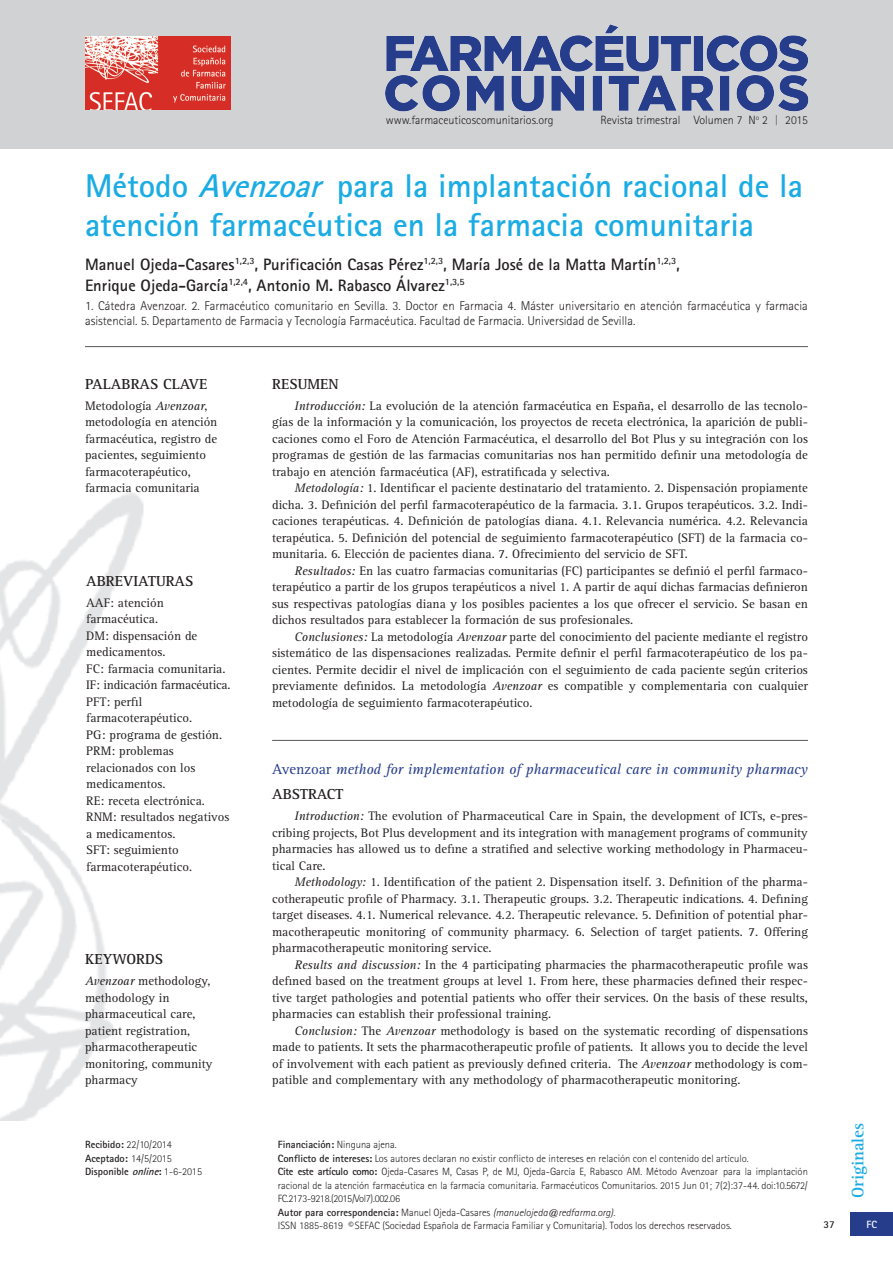
<style>
.page{position:relative;width:893px;height:1263px;background:#fff}
.page>*{position:absolute;margin:0;border:0;box-sizing:border-box;transform-origin:0 0}
.t1{font:700 33px/39px "Rotis Sans Serif";color:#1bace3}
.t2{font:700 17.25px "Rotis Serif";color:#1bace3}
.t3{font:700 16.5px/21px "Rotis Sans Serif";color:#231f20}
.t4{font:italic 15px/25px "Rotis Serif";letter-spacing:-.005em;color:#253d8b}
.t5{font:700 15px "Rotis Serif";color:#231f20}
.t6{font:12.75px/16.5px "Rotis Serif";color:#231f20;text-align:justify}
.t7{font:300 12.75px/15px "Rotis Sans Serif";color:#231f20}
.t8{font:300 12px "Rotis Sans Serif";color:#231f20}
.t9{font:300 10.5px/13.5px "Rotis Sans Serif";color:#231f20}
.t10{font:700 10.5px/13.5px "Rotis Sans Serif";color:#231f20}
.t11{font:700 10.5px "Rotis Sans Serif";color:#fff}
.s1{font-style:italic}
.s2{font-weight:300}
.s3{font-style:normal}
.s4{font-weight:700;font-style:normal;color:#231f20}
.s5{font-weight:700}
</style>
<div class="page">
<div style="left:850px;top:1212px;width:43px;height:23px;background:#253d8b"></div>
<img style="left:0;top:493px;width:144px;height:627px">
<div style="left:0;top:0;width:893px;height:149px;background:#d1d2d4"></div>
<img style="left:385px;top:24px;width:424px;height:88px">
<hr style="left:85px;top:346px;width:723px;height:1px;background:#57585a">
<hr style="left:272px;top:740px;width:536px;height:1px;background:#57585a">
<img style="left:85px;top:37px;width:146px;height:73px">
<p class="t8" style="left:386px;top:113px;width:169px">www.farmaceuticoscomunitarios.org</p>
<p class="t8" style="left:600px;top:113px;width:169px">Revista trimestral Volumen 7 N<sup>o</sup> 2</p>
<p class="t8" style="left:785px;top:113px;width:24px">2015</p>
<h1 class="t1" style="left:85px;top:166px;width:719px">Método <span class="s1">Avenzoar</span> para la implantación racional de la atención farmacéutica en la farmacia comunitaria</h1>
<p class="t3" style="left:85px;top:253px;width:596px">Manuel Ojeda-Casares<sup>1,2,3</sup>, Purificación Casas Pérez<sup>1,2,3</sup>, María José de la Matta Martín<sup>1,2,3</sup>,<br>Enrique Ojeda-García<sup>1,2,4</sup>, Antonio M. Rabasco Álvarez<sup>1,3,5</sup></p>
<p class="t7" style="left:85px;top:298px;width:724px">1. Cátedra Avenzoar. 2. Farmacéutico comunitario en Sevilla. 3. Doctor en Farmacia 4. Máster universitario en atención farmacéutica y farmacia asistencial. 5. Departamento de Farmacia y Tecnología Farmacéutica. Facultad de Farmacia. Universidad de Sevilla.</p>
<p class="t5" style="left:85px;top:375px;width:124px">PALABRAS CLAVE</p>
<p class="t6" style="left:85px;top:398px;width:134px;text-align:left">Metodología <span class="s1">Avenzoar</span>, metodología en atención farmacéutica, registro de pacientes, seguimiento farmacoterapéutico, farmacia comunitaria</p>
<p class="t5" style="left:86px;top:572px;width:109px">ABREVIATURAS</p>
<p class="t6" style="left:86px;top:595px;width:146px;text-align:left">AAF: atención farmacéutica.<br>DM: dispensación de medicamentos.<br>FC: farmacia comunitaria.<br>IF: indicación farmacéutica.<br>PFT: perfil farmacoterapéutico.<br>PG: programa de gestión.<br>PRM: problemas relacionados con los medicamentos.<br>RE: receta electrónica.<br>RNM: resultados negativos a medicamentos.<br>SFT: seguimiento farmacoterapéutico.</p>
<p class="t5" style="left:85px;top:951px;width:80px">KEYWORDS</p>
<p class="t6" style="left:85px;top:973px;width:129px;text-align:left"><span class="s1">Avenzoar</span> methodology, methodology in pharmaceutical care, patient registration, pharmacotherapeutic monitoring, community pharmacy</p>
<p class="t10" style="left:85px;top:1138px;width:119px">Recibido: <span class="s2">22/10/2014<br></span>Aceptado: <span class="s2">14/5/2015<br></span>Disponible <span class="s1">online</span>: <span class="s2">1-6-2015</span></p>
<p class="t5" style="left:272px;top:375px;width:68px">RESUMEN</p>
<p class="t6" style="left:272px;top:398px;width:537px;text-indent:23px"><span class="s1">Introducción:</span> La evolución de la atención farmacéutica en España, el desarrollo de las tecnolo&shy;gías de la información y la comunicación, los proyectos de receta electrónica, la aparición de publi&shy;caciones como el Foro de Atención Farmacéutica, el desarrollo del Bot Plus y su integración con los programas de gestión de las farmacias comunitarias nos han permitido definir una metodología de trabajo en atención farmacéutica (AF), estratificada y selectiva.</p>
<p class="t6" style="left:272px;top:480px;width:537px;text-indent:23px"><span class="s1">Metodología:</span> 1. Identificar el paciente destinatario del tratamiento. 2. Dispensación propiamente dicha. 3. Definición del perfil farmacoterapéutico de la farmacia. 3.1. Grupos terapéuticos. 3.2. Indi&shy;caciones terapéuticas. 4. Definición de patologías diana. 4.1. Relevancia numérica. 4.2. Relevancia terapéutica. 5. Definición del potencial de seguimiento farmacoterapéutico (SFT) de la farmacia co&shy;munitaria. 6. Elección de pacientes diana. 7. Ofrecimiento del servicio de SFT.</p>
<p class="t6" style="left:272px;top:563px;width:537px;text-indent:23px"><span class="s1">Resultados:</span> En las cuatro farmacias comunitarias (FC) participantes se definió el perfil farmaco&shy;terapéutico a partir de los grupos terapéuticos a nivel 1. A partir de aquí dichas farmacias definieron sus respectivas patologías diana y los posibles pacientes a los que ofrecer el servicio. Se basan en dichos resultados para establecer la formación de sus profesionales.</p>
<p class="t6" style="left:272px;top:629px;width:537px;text-indent:23px"><span class="s1">Conclusiones:</span> La metodología <span class="s1">Avenzoar</span> parte del conocimiento del paciente mediante el registro sistemático de las dispensaciones realizadas. Permite definir el perfil farmacoterapéutico de los pa&shy;cientes. Permite decidir el nivel de implicación con el seguimiento de cada paciente según criterios previamente definidos. La metodología <span class="s1">Avenzoar</span> es compatible y complementaria con cualquier metodología de seguimiento farmacoterapéutico.</p>
<p class="t4" style="left:272px;top:757px;width:537px"><span class="s3">Avenzoar</span> method for implementation of pharmaceutical care in community pharmacy<br><span class="s4">ABSTRACT</span></p>
<p class="t6" style="left:272px;top:808px;width:537px;text-indent:23px"><span class="s1">Introduction:</span> The evolution of Pharmaceutical Care in Spain, the development of ICTs, e-pres&shy;cribing projects, Bot Plus development and its integration with management programs of community pharmacies has allowed us to define a stratified and selective working methodology in Pharmaceu&shy;tical Care.</p>
<p class="t6" style="left:272px;top:874px;width:537px;text-indent:23px"><span class="s1">Methodology:</span> 1. Identification of the patient 2. Dispensation itself. 3. Definition of the pharma&shy;cotherapeutic profile of Pharmacy. 3.1. Therapeutic groups. 3.2. Therapeutic indications. 4. Defining target diseases. 4.1. Numerical relevance. 4.2. Therapeutic relevance. 5. Definition of potential phar&shy;macotherapeutic monitoring of community pharmacy. 6. Selection of target patients. 7. Offering pharmacotherapeutic monitoring service.</p>
<p class="t6" style="left:272px;top:956px;width:537px;text-indent:23px"><span class="s1">Results and discussion:</span> In the 4 participating pharmacies the pharmacotherapeutic profile was defined based on the treatment groups at level 1. From here, these pharmacies defined their respec&shy;tive target pathologies and potential patients who offer their services. On the basis of these results, pharmacies can establish their professional training.</p>
<p class="t6" style="left:272px;top:1022px;width:537px;text-indent:22px"><span class="s1">Conclusion:</span> The <span class="s1">Avenzoar</span> methodology is based on the systematic recording of dispensations made to patients. It sets the pharmacotherapeutic profile of patients. It allows you to decide the level of involvement with each patient as previously defined criteria. The <span class="s1">Avenzoar</span> methodology is com&shy;patible and complementary with any methodology of pharmacotherapeutic monitoring.</p>
<p class="t9" style="left:278px;top:1138px;width:532px"><span class="s5">Financiación:</span> Ninguna ajena.<br><span class="s5">Conflicto de intereses:</span> Los autores declaran no existir conflicto de intereses en relación con el contenido del artículo.<br><span class="s5">Cite este artículo como:</span> Ojeda-Casares M, Casas P, de MJ, Ojeda-García E, Rabasco AM. Método Avenzoar para la implantación racional de la atención farmacéutica en la farmacia comunitaria. Farmacéuticos Comunitarios. 2015 Jun 01; 7(2):37-44. doi:10.5672/ FC.2173-9218.(2015/Vol7).002.06<br><span class="s5">Autor para correspondencia:</span> Manuel Ojeda-Casares <span class="s1">(manuelojeda@redfarma.org).<br></span>ISSN 1885-8619 © SEFAC (Sociedad Española de Farmacia Familiar y Comunitaria). Todos los derechos reservados.</p>
<h2 class="t2" style="left:848px;top:1198px;width:77px;rotate:-90deg">Originales</h2>
<p class="t10" style="left:824px;top:1217px;width:13px">37</p>
<p class="t11" style="left:866px;top:1217px;width:12px">FC</p>
</div>
